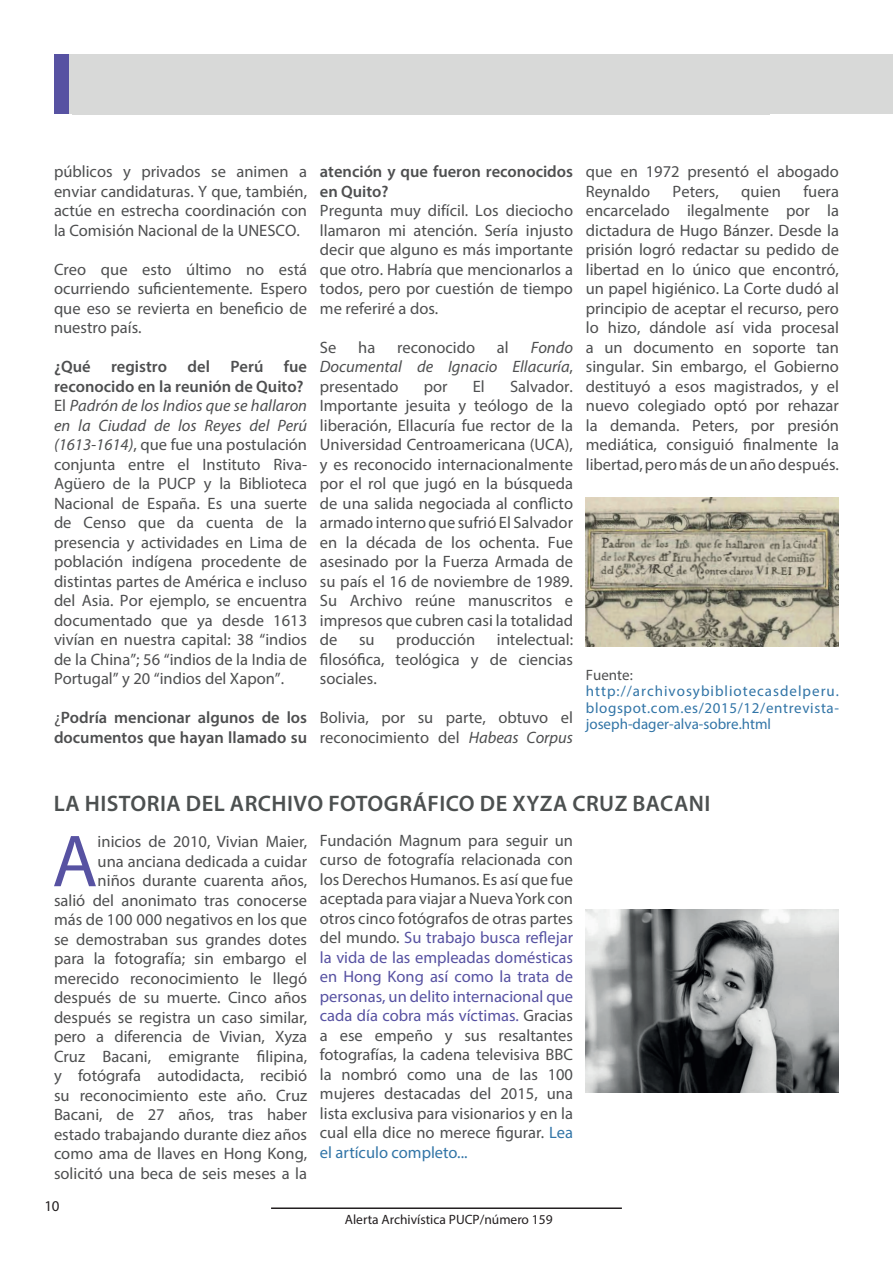
<style>
.page{position:relative;width:893px;height:1263px;background:#fff}
.page>*{position:absolute;margin:0;border:0;box-sizing:border-box;transform-origin:0 0}
.t1{font:74.4px "Myriad Pro";color:#5752a2}
.t2{font:600 22.5px "Myriad Pro";letter-spacing:.02em;color:#4c5050}
.t3{font:16.5px/19.5px "Myriad Pro";color:#4e4f50;text-align:justify}
.t4{font:600 16.5px/19.5px "Myriad Pro";color:#4e4f50}
.t5{font:italic 16.5px/19.5px "Myriad Pro";color:#4e4f50;text-align:justify}
.t6{font:15px/16.5px "Myriad Pro";letter-spacing:.04em;color:#3275a7;text-align:justify}
.t7{font:15px "Myriad Pro";color:#4e4f50}
.t8{font:15px "Myriad Pro";color:#231f20}
.t9{font:13.5px "Myriad Pro";color:#231f20}
.s1{font-weight:600}
.s2{font-style:italic}
.s3{font-weight:400}
.s4{font-style:normal}
.s5{color:#5752a2}
.s6{color:#3275a7}
</style>
<div class="page">
<hr style="left:271px;top:1207px;width:351px;height:2px;background:#231f20">
<img style="left:586px;top:910px;width:252px;height:183px">
<div style="left:67px;top:54px;width:92px;height:60px;background:#d8d9d8"></div>
<div style="left:54px;top:54px;width:15px;height:60px;background:#5752a2"></div>
<img style="left:585px;top:497px;width:253px;height:149px">
<div style="left:96px;top:54px;width:797px;height:60px;background:#d8d9d8"></div>
<p class="t3" style="left:54px;top:162px;width:255px">públicos y privados se animen a enviar candidaturas. Y que, también, actúe en estrecha coordinación con la Comisión Nacional de la UNESCO.</p>
<p class="t3" style="left:54px;top:259px;width:255px">Creo que esto último no está ocurriendo suficientemente. Espero que eso se revierta en beneficio de nuestro país.</p>
<p class="t3" style="left:54px;top:357px;width:255px;text-align:left"><span class="s1">¿Qué registro del Perú fue reconocido en la reunión de Quito?<br></span>El <span class="s2">Padrón de los Indios que se hallaron en la Ciudad de los Reyes del Perú (1613-1614)</span>, que fue una postulación conjunta entre el Instituto Riva-Agüero de la PUCP y la Biblioteca Nacional de España. Es una suerte de Censo que da cuenta de la presencia y actividades en Lima de población indígena procedente de distintas partes de América e incluso del Asia. Por ejemplo, se encuentra documentado que ya desde 1613 vivían en nuestra capital: 38 “indios de la China”; 56 “indios de la India de Portugal” y 20 “indios del Xapon”.</p>
<p class="t4" style="left:54px;top:708px;width:255px"><span class="s3">¿</span>Podría mencionar algunos de los documentos que hayan llamado su</p>
<p class="t4" style="left:320px;top:161px;width:255px">atención y que fueron reconocidos en Quito?</p>
<p class="t3" style="left:320px;top:201px;width:255px">Pregunta muy difícil. Los dieciocho llamaron mi atención. Sería injusto decir que alguno es más importante que otro. Habría que mencionarlos a todos, pero por cuestión de tiempo me referiré a dos.</p>
<p class="t3" style="left:320px;top:337px;width:18px">Se</p>
<p class="t3" style="left:358px;top:337px;width:19px">ha</p>
<p class="t3" style="left:397px;top:337px;width:79px">reconocido</p>
<p class="t3" style="left:497px;top:337px;width:13px">al</p>
<p class="t5" style="left:320px;top:337px;width:255px;text-indent:211px">Fondo Documental de Ignacio Ellacuría<span class="s4">, presentado</span></p>
<p class="t3" style="left:320px;top:376px;width:255px;text-indent:190px">Salvador.<br>Importante jesuita y teólogo de la liberación, Ellacuría fue rector de la Universidad Centroamericana (UCA), y es reconocido internacionalmente por el rol que jugó en la búsqueda de una salida negociada al conflicto armado interno que sufrió El Salvador en la década de los ochenta. Fue asesinado por la Fuerza Armada de su país el 16 de noviembre de 1989.<br>Su Archivo reúne manuscritos e impresos que cubren casi la totalidad de</p>
<p class="t3" style="left:424px;top:376px;width:25px">por</p>
<p class="t3" style="left:473px;top:376px;width:14px">El</p>
<p class="t3" style="left:320px;top:630px;width:255px;text-indent:177px">intelectual: filosófica, teológica y de ciencias sociales.</p>
<p class="t3" style="left:320px;top:708px;width:255px">Bolivia, por su parte, obtuvo el reconocimiento del <span class="s2">Habeas Corpus</span></p>
<p class="t3" style="left:359px;top:630px;width:17px">su</p>
<p class="t3" style="left:396px;top:630px;width:81px">producción</p>
<p class="t3" style="left:586px;top:162px;width:255px">que en 1972 presentó el abogado<br>Reynaldo</p>
<p class="t3" style="left:586px;top:181px;width:255px;text-indent:218px">fuera encarcelado ilegalmente por la dictadura de Hugo Bánzer. Desde la prisión logró redactar su pedido de libertad en lo único que encontró, un papel higiénico. La Corte dudó al principio de aceptar el recurso, pero lo hizo, dándole así vida procesal a un documento en soporte tan singular. Sin embargo, el Gobierno destituyó a esos magistrados, y el nuevo colegiado optó por rehazar la demanda. Peters, por presión mediática, consiguió finalmente la libertad, pero más de un año después.</p>
<p class="t3" style="left:673px;top:181px;width:48px">Peters,</p>
<p class="t3" style="left:741px;top:181px;width:41px">quien</p>
<p class="t7" style="left:586px;top:665px;width:48px">Fuente:</p>
<p class="t6" style="left:586px;top:683px;width:255px">http://archivosybibliotecasdelperu. blogspot.com.es/2015/12/entrevista&shy;joseph-dager-alva-sobre.html</p>
<h2 class="t2" style="left:54px;top:789px;width:658px">LA HISTORIA DEL ARCHIVO FOTOGRÁFICO DE XYZA CRUZ BACANI</h2>
<h1 class="t1" style="left:52px;top:815px;width:47px">A</h1>
<p class="t3" style="left:54px;top:832px;width:255px;text-align:right">inicios de 2010, Vivian Maier,<br>una anciana dedicada a cuidar<br>niños durante cuarenta años,<br>salió del anonimato tras conocerse más de 100 000 negativos en los que se demostraban sus grandes dotes para la fotografía; sin embargo el merecido reconocimiento le llegó después de su muerte. Cinco años después se registra un caso similar, pero a diferencia de Vivian, Xyza<br>Cruz Bacani, emigrante filipina, y fotógrafa autodidacta, recibió su reconocimiento este año. Cruz<br>Bacani, de 27 años, tras haber estado trabajando durante diez años como ama de llaves en Hong Kong, solicitó una beca de seis meses a la</p>
<p class="t3" style="left:320px;top:830px;width:255px">Fundación Magnum para seguir un curso de fotografía relacionada con los Derechos Humanos. Es así que fue aceptada para viajar a Nueva York con otros cinco fotógrafos de otras partes del mundo. <span class="s5">Su trabajo busca reflejar la vida de las empleadas domésticas en Hong Kong así como la trata de personas, un delito internacional que cada día cobra más víctimas.</span> Gracias a ese empeño y sus resaltantes fotografías, la cadena televisiva BBC la nombró como una de las 100 mujeres destacadas del 2015, una lista exclusiva para visionarios y en la cual ella dice no merece figurar. <span class="s6">Lea el artículo completo...</span></p>
<p class="t8" style="left:45px;top:1197px;width:16px">10</p>
<p class="t9" style="left:345px;top:1211px;width:209px">Alerta Archivística PUCP/número 159</p>
</div>
